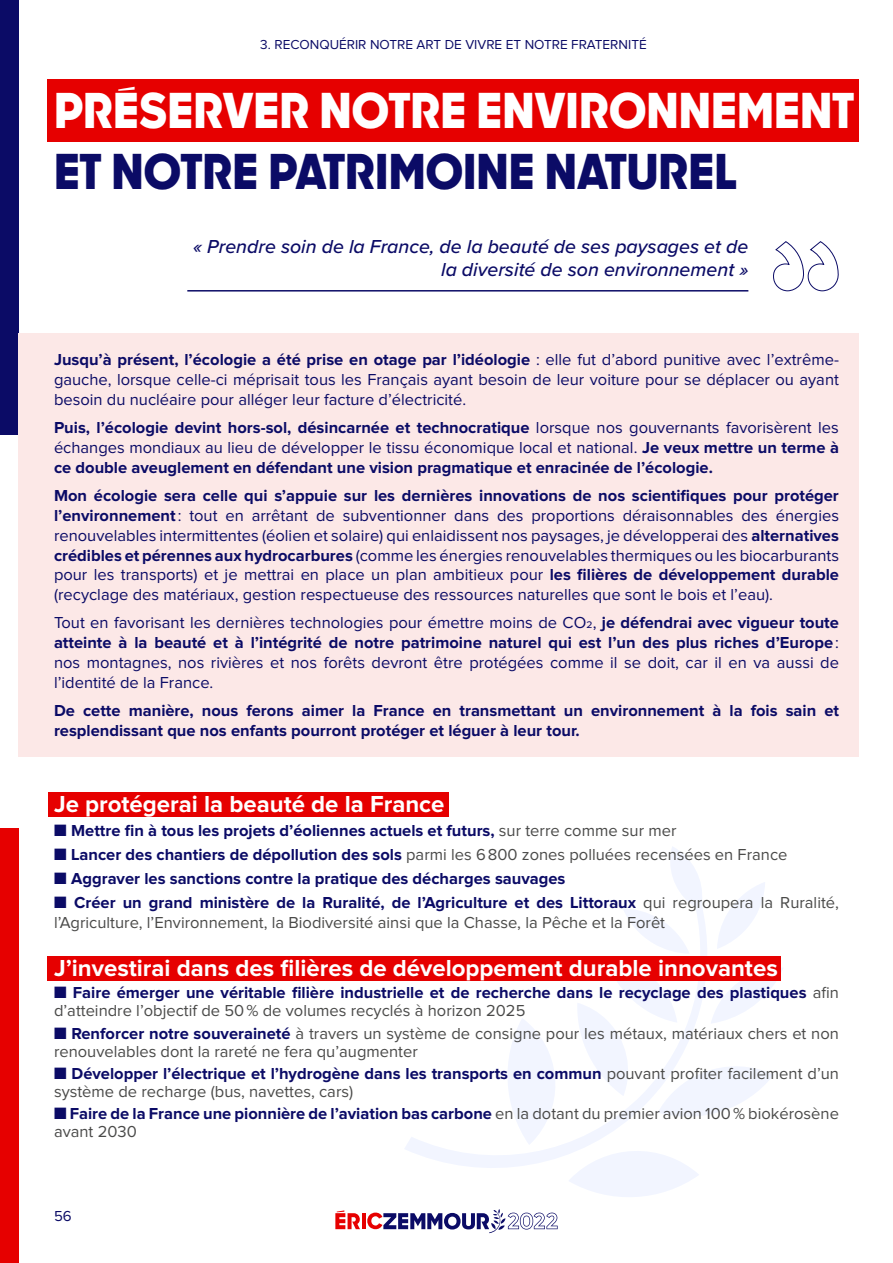
<style>
.page{position:relative;width:893px;height:1263px;background:#fff}
.page>*{position:absolute;margin:0;border:0;box-sizing:border-box;transform-origin:0 0}
.t1{font:700 50.25px "France 22";color:#fff}
.t2{font:700 50.25px "France 22";color:#0b0b66}
.t3{font:700 24px "Proxima Nova";color:#fff}
.t4{font:italic 500 19.5px/23.4px "Proxima Nova";color:#0b0b66;text-align:right}
.t5{font:16.5px/19.8px "Proxima Nova";color:#0b0b66;text-align:justify}
.t6{font:700 16.5px/19.8px "Proxima Nova";color:#0b0b66}
.t7{font:16.5px/18px "Proxima Nova";color:#4a4a49}
.t8{font:15px "Proxima Nova";color:#0b0b66}
.t9{font:13.5px "Proxima Nova";color:#0b0b66}
.s1{font-weight:400}
.s2{font-weight:700}
.s3{font-weight:400;color:#4a4a49}
.s4{color:#0b0b66}
.s5{font-weight:700;color:#0b0b66}
</style>
<div class="page">
<svg style="left:335px;top:1210px;width:25px;height:19px"></svg>
<hr style="left:362px;top:1213px;width:4px;height:16px;background:#e60000">
<svg style="left:718px;top:882px;width:47px;height:66px"></svg>
<svg style="left:367px;top:968px;width:416px;height:265px"></svg>
<svg style="left:404px;top:847px;width:314px;height:338px"></svg>
<div style="left:0;top:0;width:18px;height:434px;background:#0b0b66"></div>
<div style="left:0;top:829px;width:18px;height:434px;background:#e60000"></div>
<div style="left:47px;top:79px;width:811px;height:62px;background:#e60000"></div>
<hr style="left:187px;top:290px;width:561px;height:2px;background:#0b0b66">
<div style="left:18px;top:333px;width:840px;height:424px;background:#fce8e7"></div>
<div style="left:48px;top:793px;width:401px;height:24px;background:#e60000"></div>
<div style="left:48px;top:956px;width:733px;height:24px;background:#e60000"></div>
<p class="t9" style="left:260px;top:38px;width:388px">3. RECONQUÉRIR NOTRE ART DE VIVRE ET NOTRE FRATERNITÉ</p>
<h1 class="t1" style="left:54px;top:87px;width:58px">PRÉSER</h1>
<h1 class="t1" style="left:223px;top:87px;width:127px">VER NOTRE</h1>
<h1 class="t1" style="left:476px;top:87px;width:134px">ENVIRONNEMENT</h1>
<h1 class="t2" style="left:54px;top:147px;width:87px">ET NOTRE</h1>
<h1 class="t2" style="left:268px;top:147px;width:27px">PATR</h1>
<h1 class="t2" style="left:375px;top:147px;width:198px">IMOINE NATUREL</h1>
<p class="t4" style="left:193px;top:234px;width:557px">« Prendre soin de la France, de la beauté de ses paysages et de la diversité de son environnement »</p>
<p class="t6" style="left:54px;top:351px;width:786px">Jusqu’à présent, l’écologie a été prise en otage par l’idéologie <span class="s1">: elle fut d’abord punitive avec l’extrême-</span></p>
<p class="t5" style="left:54px;top:370px;width:786px">gauche, lorsque celle-ci méprisait tous les Français ayant besoin de leur voiture pour se déplacer ou ayant besoin du nucléaire pour alléger leur facture d’électricité.</p>
<p class="t6" style="left:54px;top:419px;width:786px;text-align:justify">Puis, l’écologie devint hors-sol, désincarnée et technocratique <span class="s1">lorsque nos gouvernants favorisèrent les échanges mondiaux au lieu de développer le tissu économique local et national.</span> Je veux mettre un terme à ce double aveuglement en défendant une vision pragmatique et enracinée de l’écologie.</p>
<p class="t5" style="left:54px;top:486px;width:786px"><span class="s2">Mon écologie sera celle qui s’appuie sur les dernières innovations de nos scientifiques pour protéger l’environnement</span>: tout en arrêtant de subventionner dans des proportions déraisonnables des énergies renouvelables intermittentes (éolien et solaire) qui enlaidissent nos paysages, je développerai des <span class="s2">alternatives crédibles et pérennes aux hydrocarbures</span> (comme les énergies renouvelables thermiques ou les biocarburants pour les transports) et je mettrai en place un plan ambitieux pour <span class="s2">les filières de développement durable </span>(recyclage des matériaux, gestion respectueuse des ressources naturelles que sont le bois et l’eau).</p>
<p class="t5" style="left:54px;top:614px;width:787px">Tout en favorisant les dernières technologies pour émettre moins de CO2, <span class="s2">je défendrai avec vigueur toute atteinte à la beauté et à l’intégrité de notre patrimoine naturel qui est l’un des plus riches d’Europe</span>: nos montagnes, nos rivières et nos forêts devront être protégées comme il se doit, car il en va aussi de l’identité de la France.</p>
<p class="t6" style="left:54px;top:701px;width:786px">De cette manière, nous ferons aimer la France en transmettant un environnement à la fois sain et resplendissant que nos enfants pourront protéger et léguer à leur tour.</p>
<h2 class="t3" style="left:54px;top:793px;width:392px">Je protégerai la beauté de la France</h2>
<p class="t6" style="left:54px;top:821px;width:624px">■ Mettre fin à tous les projets d’éoliennes actuels et futurs, <span class="s3">sur terre comme sur mer</span></p>
<p class="t7" style="left:54px;top:846px;width:735px"><span class="s4">■</span> <span class="s5">Lancer des chantiers de dépollution des sols</span> parmi les 6800 zones polluées recensées en France</p>
<p class="t6" style="left:54px;top:869px;width:513px">■ Aggraver les sanctions contre la pratique des décharges sauvages</p>
<p class="t7" style="left:54px;top:893px;width:786px;line-height:19.8px"><span class="s4">■</span> <span class="s5">Créer un grand ministère de la Ruralité, de l’Agriculture et des Littoraux</span> qui regroupera la Ruralité, l’Agriculture, l’Environnement, la Biodiversité ainsi que la Chasse, la Pêche et la Forêt</p>
<h2 class="t3" style="left:54px;top:957px;width:725px">J’investirai dans des filières de développement durable innovantes</h2>
<p class="t6" style="left:54px;top:984px;width:787px;line-height:18px">■ Faire émerger une véritable filière industrielle et de recherche dans le recyclage des plastiques <span class="s3">afin d’atteindre l’objectif de 50% de volumes recyclés à horizon 2025</span></p>
<p class="t7" style="left:54px;top:1025px;width:786px"><span class="s4">■</span> <span class="s5">Renforcer notre souveraineté</span> à travers un système de consigne pour les métaux, matériaux chers et non renouvelables dont la rareté ne fera qu’augmenter</p>
<p class="t7" style="left:54px;top:1065px;width:786px"><span class="s4">■</span> <span class="s5">Développer l’électrique et l’hydrogène dans les transports en commun</span> pouvant profiter facilement d’un système de recharge (bus, navettes, cars)</p>
<p class="t6" style="left:54px;top:1105px;width:786px;line-height:18px">■ Faire de la France une pionnière de l’aviation bas carbone <span class="s3">en la dotant du premier avion 100% biokérosène avant 2030</span></p>
<p class="t8" style="left:54px;top:1209px;width:19px">56</p>
</div>
